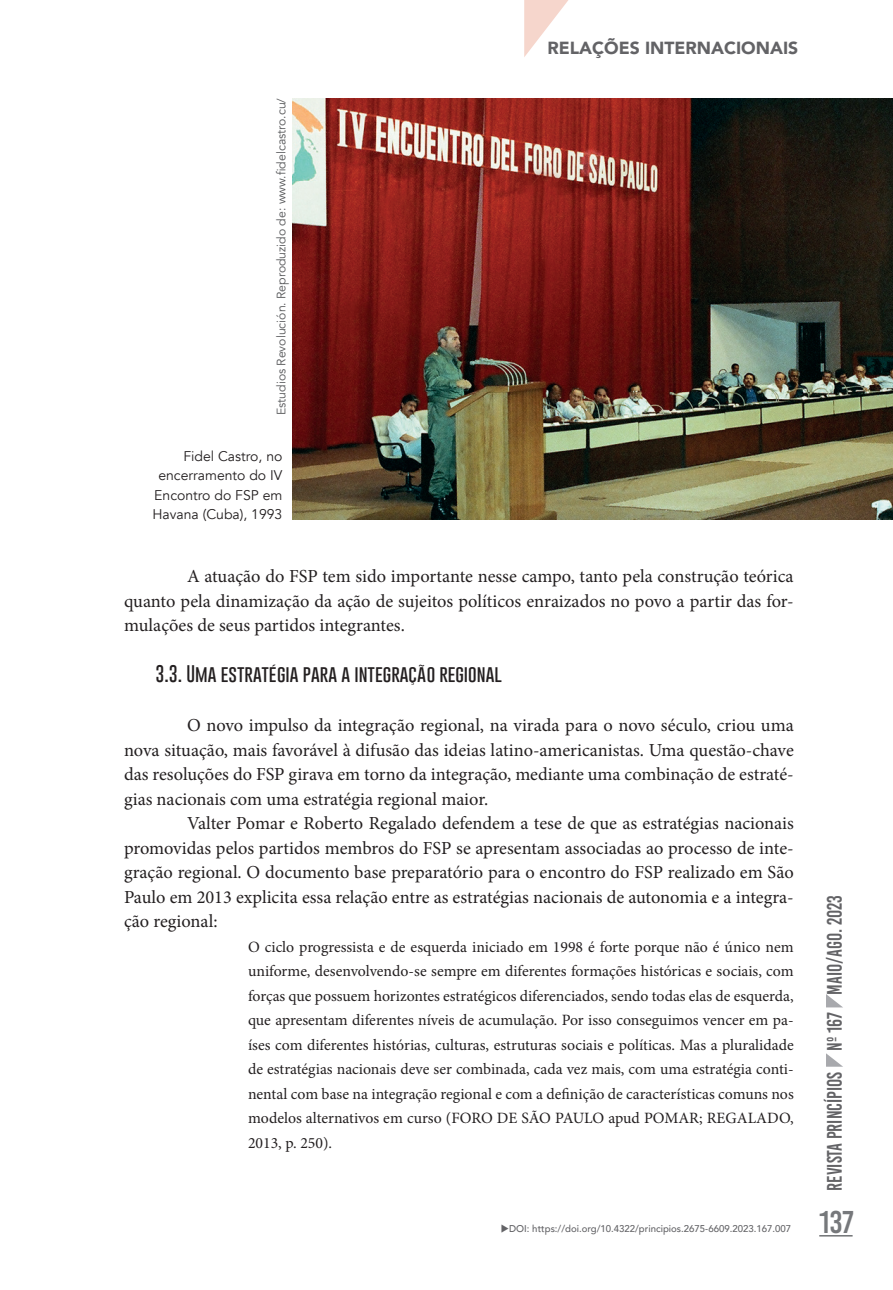
<style>
.page{position:relative;width:893px;height:1290px;background:#fff}
.page>*{position:absolute;margin:0;border:0;box-sizing:border-box;transform-origin:0 0}
.t1{font:31.5px "Bebas Kai";color:#76787b}
.t2{font:21px "Bebas Kai";color:#636366;scale:.9 1}
.t3{font:18.38px/24.5px "Minion Pro";color:#231f20;text-align:justify}
.t4{font:100 17.5px "Gobold";color:#231f20}
.t5{font:900 17.5px "Avenir";color:#636366}
.t6{font:15.75px/24.5px "Minion Pro";color:#231f20;text-align:justify}
.t7{font:14px/19.2px "Avenir";color:#231f20;text-align:right}
.t8{font:12.25px "Avenir";color:#57585a}
.t9{font:500 9.8px "Avenir";color:#636366}
</style>
<div class="page">
<hr style="left:819px;top:1235px;width:34px;height:1px;background:#76787b">
<svg style="left:826px;top:1053px;width:17px;height:14px"></svg>
<svg style="left:826px;top:994px;width:17px;height:13px"></svg>
<svg style="left:524px;top:0;width:44px;height:57px"></svg>
<img style="left:293px;top:98px;width:600px;height:422px">
<p class="t8" style="left:274px;top:415px;width:319px;rotate:-90deg">Estudios Revolución. Reproduzido de: www.fidelcastro.cu/</p>
<p class="t7" style="left:152px;top:447px;width:131px">Fidel Castro, no encerramento do IV<br>Encontro do FSP em<br>Havana (Cuba), 1993</p>
<p class="t5" style="left:547px;top:33px;width:252px">RELAÇÕES INTERNACIONAIS</p>
<p class="t3" style="left:124px;top:564px;width:671px;text-indent:63px">A atuação do FSP tem sido importante nesse campo, tanto pela construção teórica quanto pela dinamização da ação de sujeitos políticos enraizados no povo a partir das for&shy;mulações de seus partidos integrantes.</p>
<p class="t4" style="left:156px;top:662px;width:348px">3.3. Uma estratégia para a integração regional</p>
<p class="t3" style="left:124px;top:713px;width:671px;text-indent:63px">O novo impulso da integração regional, na virada para o novo século, criou uma nova situação, mais favorável à difusão das ideias latino-americanistas. Uma questão-chave das resoluções do FSP girava em torno da integração, mediante uma combinação de estraté&shy;gias nacionais com uma estratégia regional maior.</p>
<p class="t3" style="left:124px;top:811px;width:671px;text-indent:63px">Valter Pomar e Roberto Regalado defendem a tese de que as estratégias nacionais promovidas pelos partidos membros do FSP se apresentam associadas ao processo de inte&shy;gração regional. O documento base preparatório para o encontro do FSP realizado em São Paulo em 2013 explicita essa relação entre as estratégias nacionais de autonomia e a integra&shy;ção regional:</p>
<p class="t6" style="left:248px;top:935px;width:547px">O ciclo progressista e de esquerda iniciado em 1998 é forte porque não é único nem uniforme, desenvolvendo-se sempre em diferentes formações históricas e sociais, com forças que possuem horizontes estratégicos diferenciados, sendo todas elas de esquerda, que apresentam diferentes níveis de acumulação. Por isso conseguimos vencer em pa&shy;íses com diferentes histórias, culturas, estruturas sociais e políticas. Mas a pluralidade de estratégias nacionais deve ser combinada, cada vez mais, com uma estratégia conti&shy;nental com base na integração regional e com a definição de características comuns nos modelos alternativos em curso (FORO DE SÃO PAULO apud POMAR; REGALADO, 2013, p. 250).</p>
<p class="t9" style="left:501px;top:1220px;width:292px">◆DOI: https://doi.org/10.4322/principios.2675-6609.2023.167.007</p>
<p class="t2" style="left:823px;top:1191px;width:330px;rotate:-90deg">Revista Princípios nº 167 MAIO/AGO. 2023</p>
<h1 class="t1" style="left:819px;top:1205px;width:36px">137</h1>
</div>
